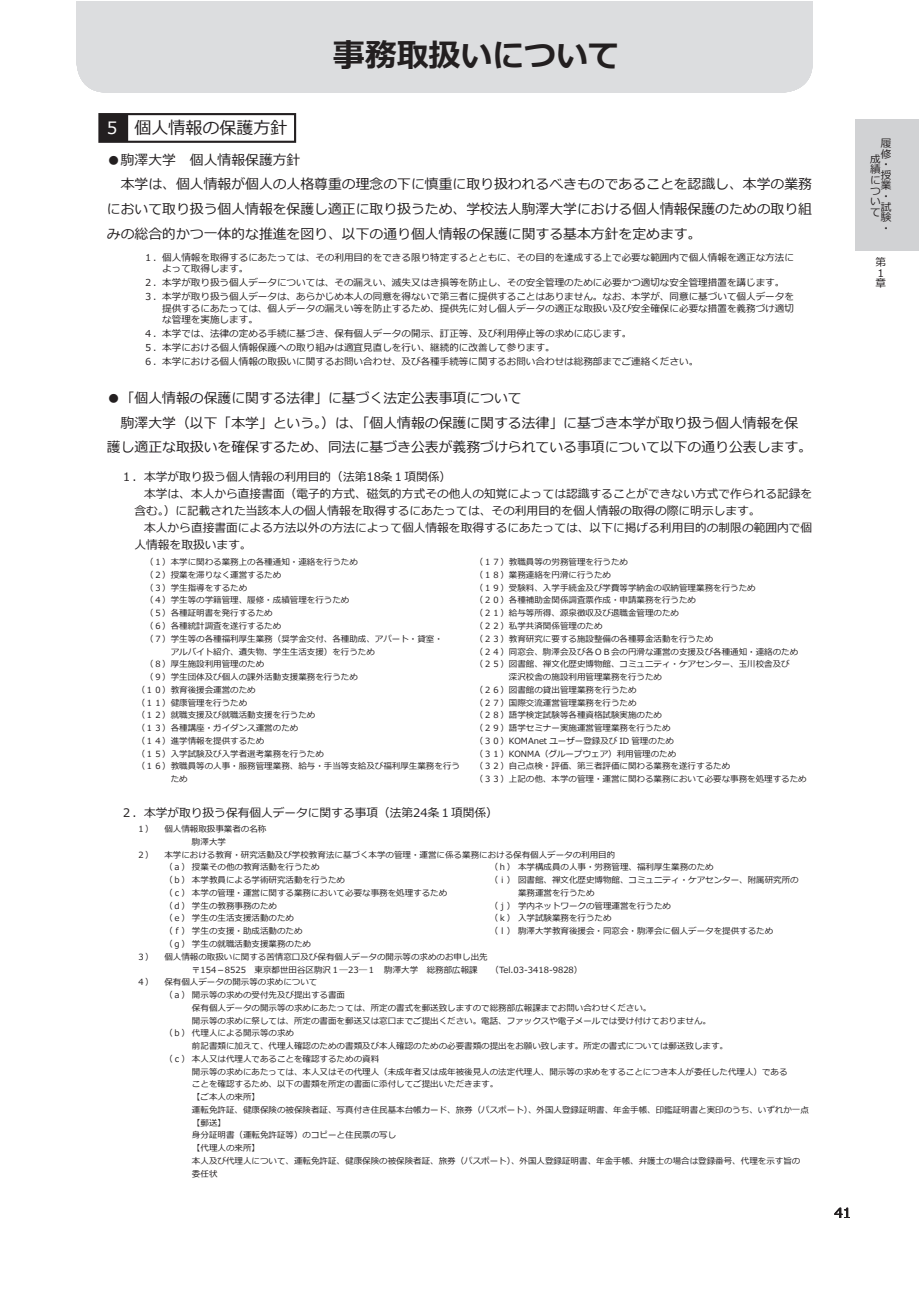
<style>
.page{position:relative;width:919px;height:1289px;background:#fff}
.page>*{position:absolute;margin:0;border:0;box-sizing:border-box;transform-origin:0 0}
.t1{font:700 31.95px "Meiryo";color:#231f20}
.t2{font:16.95px "Meiryo";color:#231f20}
.t3{font:13.8px/24.6px "Meiryo";color:#231f20}
.t4{font:11.7px "Meiryo";color:#231f20}
.t5{font:10.65px/10.6px "Meiryo";color:#231f20}
.t6{font:9.6px/13.8px "Meiryo";color:#231f20}
.t7{font:8.55px "Meiryo";color:#231f20}
.s1{color:#fff}
</style>
<div class="page">
<div style="left:855px;top:119px;width:63px;height:132px;background:#d1d2d4"></div>
<div style="left:77px;top:1px;width:735px;height:91px;background:#dcdddf"></div>
<div style="left:98px;top:113px;width:198px;height:30px;background:#231f20"></div>
<div style="left:128px;top:115px;width:166px;height:26px;background:#fff"></div>
<h1 class="t1" style="left:381px;top:33px;width:65px">履修</h1>
<h1 class="t1" style="left:381px;top:33px;width:65px">成績</h1>
<h1 class="t1" style="left:333px;top:33px;width:289px">事務取扱いについて</h1>
<h1 class="t1" style="left:381px;top:33px;width:65px">試験</h1>
<h1 class="t1" style="left:381px;top:33px;width:65px">留学</h1>
<h1 class="t1" style="left:381px;top:33px;width:193px">学籍について</h1>
<h2 class="t2" style="left:107px;top:116px;width:182px"><span class="s1">5　</span>個人情報の保護方針</h2>
<h3 class="t3" style="left:107px;top:148px;width:706px">●駒澤大学　個人情報保護方針<br>　本学は、個人情報が個人の人格尊重の理念の下に慎重に取り扱われるべきものであることを認識し、本学の業務において取り扱う個人情報を保護し適正に取り扱うため、学校法人駒澤大学における個人情報保護のための取り組みの総合的かつ一体的な推進を図り、以下の通り個人情報の保護に関する基本方針を定めます。</h3>
<p class="t6" style="left:162px;top:252px;width:633px;line-height:11.7px;text-indent:-19px">１．個人情報を取得するにあたっては、その利用目的をできる限り特定するとともに、その目的を達成する上で必要な範囲内で個人情報を適正な方法によって取得します。</p>
<p class="t6" style="left:144px;top:276px;width:652px">２．本学が取り扱う個人データについては、その漏えい、滅失又はき損等を防止し、その安全管理のために必要かつ適切な安全管理措置を講じます。<br>３．本学が取り扱う個人データは、あらかじめ本人の同意を得ないで第三者に提供することはありません。なお、本学が、同意に基づいて個人データを</p>
<p class="t6" style="left:162px;top:303px;width:633px;line-height:11.7px">提供するにあたっては、個人データの漏えい等を防止するため、提供先に対し個人データの適正な取扱い及び安全確保に必要な措置を義務づけ適切な管理を実施します。</p>
<p class="t6" style="left:144px;top:327px;width:556px">４．本学では、法律の定める手続に基づき、保有個人データの開示、訂正等、及び利用停止等の求めに応じます。<br>５．本学における個人情報保護への取り組みは適宜見直しを行い、継続的に改善して参ります。<br>６．本学における個人情報の取扱いに関するお問い合わせ、及び各種手続等に関するお問い合わせは総務部までご連絡ください。</p>
<h3 class="t3" style="left:107px;top:386px;width:706px">●「個人情報の保護に関する法律」に基づく法定公表事項について<br>　駒澤大学（以下「本学」という。）は、「個人情報の保護に関する法律」に基づき本学が取り扱う個人情報を保　護し適正な取扱いを確保するため、同法に基づき公表が義務づけられている事項について以下の通り公表します。</h3>
<h3 class="t4" style="left:121px;top:469px;width:332px">１．本学が取り扱う個人情報の利用目的（法第18条１項関係）</h3>
<h3 class="t4" style="left:121px;top:486px;width:693px">　　本学は、本人から直接書面（電子的方式、磁気的方式その他人の知覚によっては認識することができない方式で作られる記録を</h3>
<h3 class="t4" style="left:134px;top:503px;width:627px">含む。）に記載された当該本人の個人情報を取得するにあたっては、その利用目的を個人情報の取得の際に明示します。</h3>
<h3 class="t4" style="left:121px;top:520px;width:693px">　　本人から直接書面による方法以外の方法によって個人情報を取得するにあたっては、以下に掲げる利用目的の制限の範囲内で個</h3>
<h3 class="t4" style="left:134px;top:537px;width:118px">人情報を取扱います。</h3>
<p class="t7" style="left:145px;top:555px;width:214px">（１）本学に関わる業務上の各種通知・連絡を行うため</p>
<p class="t7" style="left:475px;top:555px;width:155px">（１７）教職員等の労務管理を行うため</p>
<p class="t7" style="left:145px;top:568px;width:138px">（２）授業を滞りなく運営するため</p>
<p class="t7" style="left:475px;top:568px;width:138px">（１８）業務連絡を円滑に行うため</p>
<p class="t7" style="left:145px;top:581px;width:104px">（３）学生指導をするため</p>
<p class="t7" style="left:475px;top:581px;width:282px">（１９）受験料、入学手続金及び学費等学納金の収納管理業務を行うため</p>
<p class="t7" style="left:145px;top:594px;width:206px">（４）学生等の学籍管理、履修・成績管理を行うため</p>
<p class="t7" style="left:475px;top:594px;width:223px">（２０）各種補助金関係調査票作成・申請業務を行うため</p>
<p class="t7" style="left:145px;top:607px;width:129px">（５）各種証明書を発行するため</p>
<p class="t7" style="left:475px;top:607px;width:206px">（２１）給与等所得、源泉徴収及び退職金管理のため</p>
<p class="t7" style="left:145px;top:620px;width:138px">（６）各種統計調査を遂行するため</p>
<p class="t7" style="left:475px;top:620px;width:129px">（２２）私学共済関係管理のため</p>
<p class="t7" style="left:145px;top:632px;width:299px">（７）学生等の各種福利厚生業務（奨学金交付、各種助成、アパート・貸室・</p>
<p class="t7" style="left:475px;top:632px;width:240px">（２３）教育研究に要する施設整備の各種募金活動を行うため</p>
<p class="t7" style="left:171px;top:645px;width:206px">アルバイト紹介、遺失物、学生生活支援）を行うため</p>
<p class="t7" style="left:475px;top:645px;width:325px">（２４）同窓会、駒澤会及び各ＯＢ会の円滑な運営の支援及び各種通知・連絡のため</p>
<p class="t7" style="left:145px;top:658px;width:121px">（８）厚生施設利用管理のため</p>
<p class="t7" style="left:475px;top:658px;width:316px">（２５）図書館、禅文化歴史博物館、コミュニティ・ケアセンター、玉川校舎及び</p>
<p class="t7" style="left:145px;top:671px;width:214px">（９）学生団体及び個人の課外活動支援業務を行うため</p>
<p class="t7" style="left:509px;top:671px;width:155px">深沢校舎の施設利用管理業務を行うため</p>
<p class="t7" style="left:137px;top:683px;width:121px">（１０）教育後援会運営のため</p>
<p class="t7" style="left:475px;top:683px;width:163px">（２６）図書館の貸出管理業務を行うため</p>
<p class="t7" style="left:137px;top:696px;width:112px">（１１）健康管理を行うため</p>
<p class="t7" style="left:475px;top:696px;width:163px">（２７）国際交流運営管理業務を行うため</p>
<p class="t7" style="left:137px;top:709px;width:180px">（１２）就職支援及び就職活動支援を行うため</p>
<p class="t7" style="left:475px;top:709px;width:189px">（２８）語学検定試験等各種資格試験実施のため</p>
<p class="t7" style="left:137px;top:722px;width:163px">（１３）各種講座・ガイダンス運営のため</p>
<p class="t7" style="left:475px;top:722px;width:197px">（２９）語学セミナー実施運営管理業務を行うため</p>
<p class="t7" style="left:137px;top:734px;width:129px">（１４）進学情報を提供するため</p>
<p class="t7" style="left:475px;top:734px;width:200px">（３０）KOMAnet ユーザー登録及び ID 管理のため</p>
<p class="t7" style="left:137px;top:747px;width:189px">（１５）入学試験及び入学者選考業務を行うため</p>
<p class="t7" style="left:475px;top:747px;width:203px">（３１）KONMA（グループウェア）利用管理のため</p>
<p class="t7" style="left:137px;top:760px;width:325px">（１６）教職員等の人事・服務管理業務、給与・手当等支給及び福利厚生業務を行う</p>
<p class="t7" style="left:475px;top:760px;width:257px">（３２）自己点検・評価、第三者評価に関わる業務を遂行するため</p>
<p class="t7" style="left:171px;top:773px;width:19px">ため</p>
<p class="t7" style="left:475px;top:773px;width:333px">（３３）上記の他、本学の管理・運営に関わる業務において必要な事務を処理するため</p>
<h3 class="t4" style="left:121px;top:804px;width:379px">２．本学が取り扱う保有個人データに関する事項（法第24条１項関係）</h3>
<p class="t7" style="left:137px;top:823px;width:131px">１） 個人情報取扱事業者の名称</p>
<p class="t7" style="left:192px;top:835px;width:36px">駒澤大学</p>
<p class="t7" style="left:137px;top:848px;width:480px">２） 本学における教育・研究活動及び学校教育法に基づく本学の管理・運営に係る業務における保有個人データの利用目的</p>
<p class="t7" style="left:164px;top:861px;width:157px">（ａ）授業その他の教育活動を行うため</p>
<p class="t7" style="left:490px;top:861px;width:225px">（ｈ）本学構成員の人事・労務管理、福利厚生業務のため</p>
<p class="t7" style="left:164px;top:874px;width:182px">（ｂ）本学教員による学術研究活動を行うため</p>
<p class="t7" style="left:490px;top:874px;width:310px">（ｉ）図書館、禅文化歴史博物館、コミュニティ・ケアセンター、附属研究所の</p>
<p class="t7" style="left:164px;top:886px;width:284px">（ｃ）本学の管理・運営に関する業務において必要な事務を処理するため</p>
<p class="t7" style="left:518px;top:886px;width:78px">業務運営を行うため</p>
<p class="t7" style="left:164px;top:899px;width:114px">（ｄ）学生の教務事務のため</p>
<p class="t7" style="left:490px;top:899px;width:183px">（ｊ）学内ネットワークの管理運営を行うため</p>
<p class="t7" style="left:164px;top:912px;width:131px">（ｅ）学生の生活支援活動のため</p>
<p class="t7" style="left:490px;top:912px;width:123px">（ｋ）入学試験業務を行うため</p>
<p class="t7" style="left:164px;top:925px;width:140px">（ｆ）学生の支援・助成活動のため</p>
<p class="t7" style="left:490px;top:925px;width:285px">（ｌ）駒澤大学教育後援会・同窓会・駒澤会に個人データを提供するため</p>
<p class="t7" style="left:164px;top:937px;width:148px">（ｇ）学生の就職活動支援業務のため</p>
<p class="t7" style="left:137px;top:950px;width:352px">３） 個人情報の取扱いに関する苦情窓口及び保有個人データの開示等の求めのお申し出先</p>
<p class="t7" style="left:192px;top:963px;width:392px">〒154－8525　東京都世田谷区駒沢１―23―１　駒澤大学　総務部広報課　　（Tel.03‒3418‒9828）</p>
<p class="t7" style="left:137px;top:976px;width:182px">４） 保有個人データの開示等の求めについて</p>
<p class="t7" style="left:164px;top:988px;width:182px">（ａ）開示等の求めの受付先及び提出する書面</p>
<p class="t7" style="left:192px;top:1001px;width:461px">保有個人データの開示等の求めにあたっては、所定の書式を郵送致しますので総務部広報課までお問い合わせください。</p>
<p class="t7" style="left:192px;top:1014px;width:520px">開示等の求めに祭しては、所定の書面を郵送又は窓口までご提出ください。電話、ファックスや電子メールでは受け付けておりません。</p>
<p class="t7" style="left:164px;top:1027px;width:131px">（ｂ）代理人による開示等の求め</p>
<p class="t7" style="left:192px;top:1039px;width:537px">前記書類に加えて、代理人確認のための書類及び本人確認のための必要書類の提出をお願い致します。所定の書式については郵送致します。</p>
<p class="t7" style="left:164px;top:1052px;width:216px">（ｃ）本人又は代理人であることを確認するための資料</p>
<p class="t7" style="left:192px;top:1065px;width:597px">開示等の求めにあたっては、本人又はその代理人（未成年者又は成年被後見人の法定代理人、開示等の求めをすることにつき本人が委任した代理人）である</p>
<p class="t7" style="left:192px;top:1078px;width:308px">ことを確認するため、以下の書類を所定の書面に添付してご提出いただきます。</p>
<p class="t7" style="left:192px;top:1091px;width:70px">【ご本人の来所】</p>
<p class="t7" style="left:192px;top:1103px;width:618px">運転免許証、健康保険の被保険者証、写真付き住民基本台帳カード、旅券（パスポート）、外国人登録証明書、年金手帳、印鑑証明書と実印のうち、いずれか一点</p>
<p class="t7" style="left:192px;top:1116px;width:36px">【郵送】</p>
<p class="t7" style="left:192px;top:1129px;width:206px">身分証明書（運転免許証等）のコピーと住民票の写し</p>
<p class="t7" style="left:192px;top:1142px;width:70px">【代理人の来所】</p>
<p class="t7" style="left:192px;top:1154px;width:610px">本人及び代理人について、運転免許証、健康保険の被保険者証、旅券（パスポート）、外国人登録証明書、年金手帳、弁護士の場合は登録番号、代理を示す旨の</p>
<p class="t7" style="left:192px;top:1167px;width:27px">委任状</p>
<p class="t5" style="left:880px;top:138px;width:12px">履修・授業・試験・</p>
<p class="t5" style="left:870px;top:154px;width:12px;text-align:justify">成績について</p>
<p class="t5" style="left:875px;top:257px;width:12px">第<br>１章</p>
<h3 class="t3" style="left:834px;top:1201px;width:19px">41</h3>
</div>
